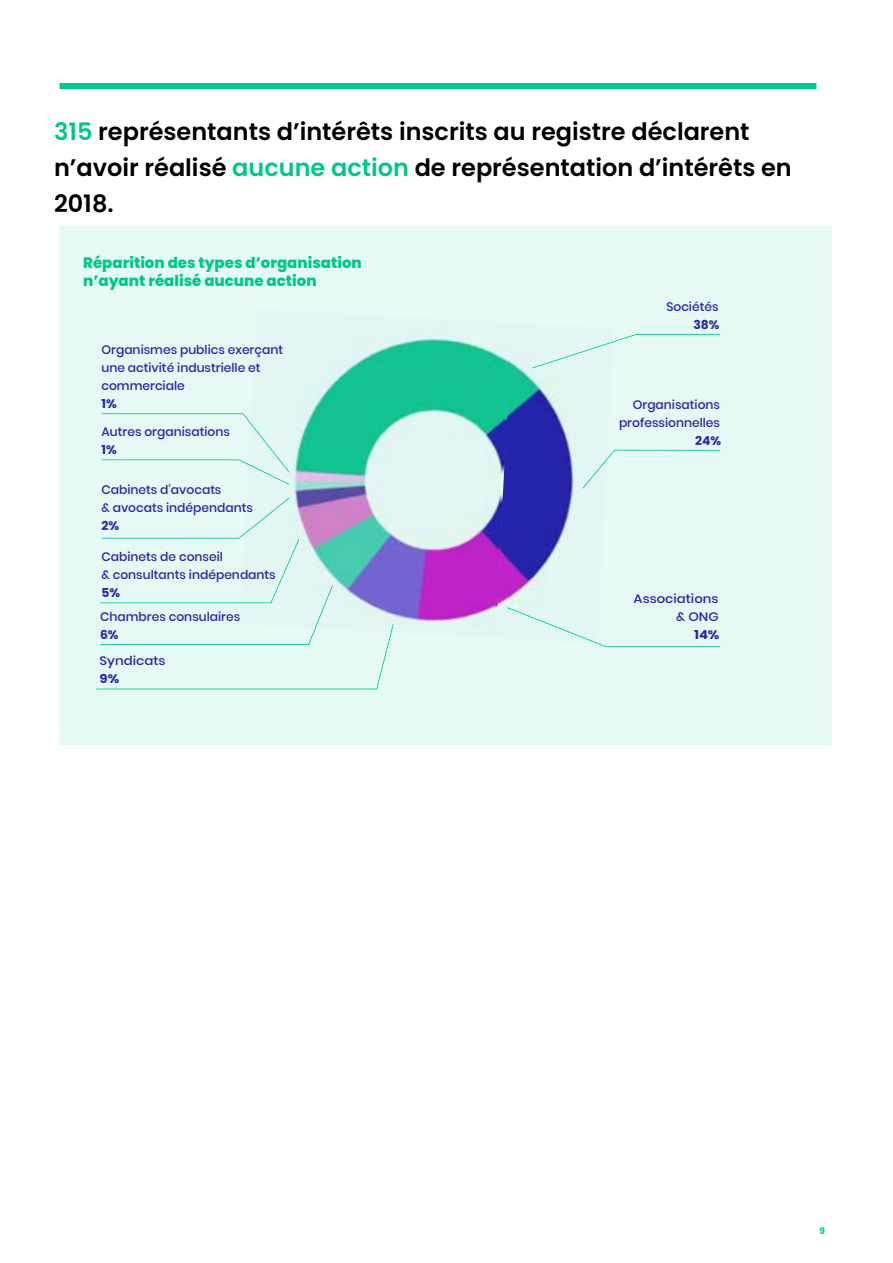
<style>
.page{position:relative;width:893px;height:1263px;background:#fff}
.page>*{position:absolute;margin:0;border:0;box-sizing:border-box;transform-origin:0 0}
.t1{font:600 24px/36px "Poppins";color:#000}
.t2{font:800 15px/18px "Poppins";color:#00c78c}
.t3{font:500 12.3px/18px "Poppins";color:#2626a8}
.t4{font:500 12.3px/18px "Poppins";color:#2626a8;text-align:right;scale:1.08 1}
.t5{font:700 12.3px "Poppins";color:#2626a8}
.t6{font:700 12.3px "Poppins";color:#2626a8;scale:1.08 1}
.t7{font:700 9px "Poppins";color:#00c78b}
.s1{color:#00c78b}
</style>
<div class="page">
<div style="left:60px;top:83px;width:756px;height:6px;background:#00c78b"></div>
<div style="left:60px;top:226px;width:772px;height:519px;background:#e6faf5"></div>
<img style="left:288px;top:336px;width:207px;height:183px">
<img style="left:495px;top:349px;width:81px;height:260px">
<img style="left:394px;top:519px;width:107px;height:106px">
<svg style="left:101px;top:413px;width:188px;height:72px"></svg>
<svg style="left:532px;top:334px;width:188px;height:34px"></svg>
<svg style="left:507px;top:607px;width:213px;height:40px"></svg>
<svg style="left:582px;top:450px;width:138px;height:39px"></svg>
<svg style="left:96px;top:498px;width:298px;height:191px"></svg>
<h1 class="t1" style="left:54px;top:114px;width:739px"><span class="s1">315</span> représentants d’intérêts inscrits au registre déclarent n’avoir réalisé <span class="s1">aucune action</span> de représentation d’intérêts en<br>2018.</h1>
<p class="t2" style="left:83px;top:254px;width:280px">Réparition des types d’organisation n’ayant réalisé aucune action</p>
<p class="t3" style="left:101px;top:340px;width:183px">Organismes publics exerçant une activité industrielle et commerciale</p>
<p class="t5" style="left:101px;top:396px;width:17px">1%</p>
<p class="t3" style="left:101px;top:423px;width:130px">Autres organisations</p>
<p class="t5" style="left:101px;top:443px;width:17px">1%</p>
<p class="t3" style="left:101px;top:481px;width:153px">Cabinets d’avocats<br>&amp; avocats indépendants</p>
<p class="t5" style="left:101px;top:518px;width:19px">2%</p>
<p class="t3" style="left:101px;top:547px;width:176px">Cabinets de conseil<br>&amp; consultants indépendants</p>
<p class="t5" style="left:101px;top:585px;width:20px">5%</p>
<p class="t3" style="left:100px;top:607px;width:142px">Chambres consulaires</p>
<p class="t5" style="left:100px;top:627px;width:20px">6%</p>
<p class="t4" style="left:100px;top:651px;width:63px">Syndicats</p>
<p class="t6" style="left:100px;top:671px;width:20px">9%</p>
<p class="t3" style="left:666px;top:297px;width:54px">Sociétés</p>
<p class="t5" style="left:693px;top:317px;width:28px">38%</p>
<p class="t3" style="left:619px;top:396px;width:103px;text-align:right">Organisations professionnelles</p>
<p class="t5" style="left:695px;top:433px;width:28px">24%</p>
<p class="t4" style="left:634px;top:590px;width:80px">Associations &amp; ONG</p>
<p class="t6" style="left:694px;top:628px;width:25px">14%</p>
<p class="t7" style="left:819px;top:1225px;width:7px">9</p>
</div>
